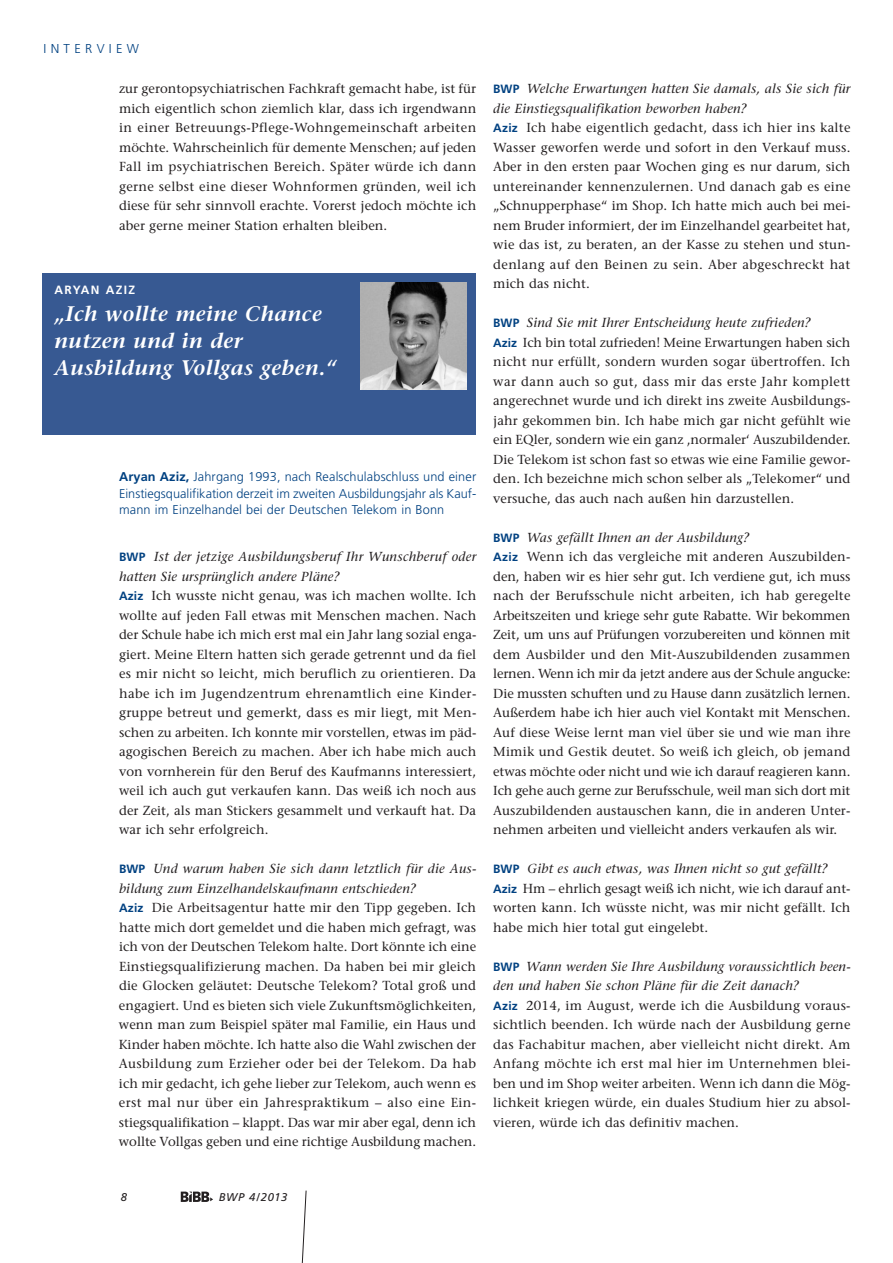
<style>
.page{position:relative;width:893px;height:1263px;background:#fff}
.page>*{position:absolute;margin:0;border:0;box-sizing:border-box;transform-origin:0 0}
.t1{font:italic 600 21px/27px "Stone Serif";letter-spacing:.02em;color:#fff}
.t2{font:13.05px/19.5px "Stone Serif";letter-spacing:.005em;color:#231f20}
.t3{font:300 12.9px "Frutiger";letter-spacing:.335em;color:#014181}
.t4{font:300 12.75px/16.5px "Frutiger";letter-spacing:.01em;color:#014181;text-align:justify}
.t5{font:700 12px "Frutiger";letter-spacing:.11em;color:#fff}
.t6{font:italic 11.25px "Frutiger";letter-spacing:.055em;color:#231f20}
.s1{font-weight:700}
.s2{font-family:"Frutiger";font-weight:700;font-size:12px;color:#014181}
.s3{font-style:italic}
</style>
<div class="page">
<svg style="left:301px;top:1190px;width:6px;height:73px"></svg>
<img style="left:180px;top:1192px;width:33px;height:10px">
<div style="left:43px;top:273px;width:433px;height:161px;background:#375992"></div>
<img style="left:360px;top:283px;width:106px;height:106px">
<p class="t3" style="left:44px;top:44px;width:97px">INTERVIEW</p>
<p class="t2" style="left:119px;top:80px;width:359px;text-align:justify">zur gerontopsychiatrischen Fachkraft gemacht habe, ist für mich eigentlich schon ziemlich klar, dass ich irgendwann in einer Betreuungs-Pflege-Wohngemeinschaft arbeiten möchte. Wahrscheinlich für demente Menschen; auf jeden Fall im psychiatrischen Bereich. Später würde ich dann gerne selbst eine dieser Wohnformen gründen, weil ich diese für sehr sinnvoll erachte. Vorerst jedoch möchte ich aber gerne meiner Station erhalten bleiben.</p>
<p class="t5" style="left:55px;top:285px;width:82px">ARYAN AZIZ</p>
<h1 class="t1" style="left:55px;top:302px;width:283px">„Ich wollte meine Chance nutzen und in der<br>Ausbildung Vollgas geben.“</h1>
<p class="t4" style="left:119px;top:470px;width:359px"><span class="s1">Aryan Aziz,</span> Jahrgang 1993, nach Realschulabschluss und einer Einstiegsqualifikation derzeit im zweiten Ausbildungsjahr als Kauf&shy;mann im Einzelhandel bei der Deutschen Telekom in Bonn</p>
<p class="t2" style="left:119px;top:548px;width:359px"><span class="s2">BWP</span> <span class="s3">Ist der jetzige Ausbildungsberuf Ihr Wunschberuf oder hatten Sie ursprünglich andere Pläne?<br></span><span class="s2">Aziz</span> Ich wusste nicht genau, was ich machen wollte. Ich wollte auf jeden Fall etwas mit Menschen machen. Nach der Schule habe ich mich erst mal ein Jahr lang sozial enga&shy;giert. Meine Eltern hatten sich gerade getrennt und da fiel es mir nicht so leicht, mich beruflich zu orientieren. Da habe ich im Jugendzentrum ehrenamtlich eine Kinder&shy;gruppe betreut und gemerkt, dass es mir liegt, mit Men&shy;schen zu arbeiten. Ich konnte mir vorstellen, etwas im päd&shy;agogischen Bereich zu machen. Aber ich habe mich auch von vornherein für den Beruf des Kaufmanns interessiert, weil ich auch gut verkaufen kann. Das weiß ich noch aus der Zeit, als man Stickers gesammelt und verkauft hat. Da war ich sehr erfolgreich.</p>
<p class="t2" style="left:119px;top:860px;width:359px"><span class="s2">BWP</span> <span class="s3">Und warum haben Sie sich dann letztlich für die Aus&shy;bildung zum Einzelhandelskaufmann entschieden?<br></span><span class="s2">Aziz</span> Die Arbeitsagentur hatte mir den Tipp gegeben. Ich hatte mich dort gemeldet und die haben mich gefragt, was ich von der Deutschen Telekom halte. Dort könnte ich eine Einstiegsqualifizierung machen. Da haben bei mir gleich die Glocken geläutet: Deutsche Telekom? Total groß und engagiert. Und es bieten sich viele Zukunftsmöglichkeiten, wenn man zum Beispiel später mal Familie, ein Haus und Kinder haben möchte. Ich hatte also die Wahl zwischen der Ausbildung zum Erzieher oder bei der Telekom. Da hab ich mir gedacht, ich gehe lieber zur Telekom, auch wenn es erst mal nur über ein Jahrespraktikum – also eine Ein&shy;stiegsqualifikation – klappt. Das war mir aber egal, denn ich wollte Vollgas geben und eine richtige Ausbildung machen.</p>
<p class="t2" style="left:493px;top:80px;width:359px"><span class="s2">BWP</span> <span class="s3">Welche Erwartungen hatten Sie damals, als Sie sich für die Einstiegsqualifikation beworben haben?<br></span><span class="s2">Aziz</span> Ich habe eigentlich gedacht, dass ich hier ins kalte Wasser geworfen werde und sofort in den Verkauf muss.<br>Aber in den ersten paar Wochen ging es nur darum, sich untereinander kennenzulernen. Und danach gab es eine „Schnupperphase“ im Shop. Ich hatte mich auch bei mei&shy;nem Bruder informiert, der im Einzelhandel gearbeitet hat, wie das ist, zu beraten, an der Kasse zu stehen und stun&shy;denlang auf den Beinen zu sein. Aber abgeschreckt hat mich das nicht.</p>
<p class="t2" style="left:493px;top:314px;width:359px"><span class="s2">BWP</span> <span class="s3">Sind Sie mit Ihrer Entscheidung heute zufrieden?<br></span><span class="s2">Aziz</span> Ich bin total zufrieden! Meine Erwartungen haben sich nicht nur erfüllt, sondern wurden sogar übertroffen. Ich war dann auch so gut, dass mir das erste Jahr komplett angerechnet wurde und ich direkt ins zweite Ausbildungs&shy;jahr gekommen bin. Ich habe mich gar nicht gefühlt wie ein EQler, sondern wie ein ganz ‚normaler‘ Auszubildender.<br>Die Telekom ist schon fast so etwas wie eine Familie gewor&shy;den. Ich bezeichne mich schon selber als „Telekomer“ und versuche, das auch nach außen hin darzustellen.</p>
<p class="t2" style="left:493px;top:529px;width:359px"><span class="s2">BWP</span> <span class="s3">Was gefällt Ihnen an der Ausbildung?<br></span><span class="s2">Aziz</span> Wenn ich das vergleiche mit anderen Auszubilden&shy;den, haben wir es hier sehr gut. Ich verdiene gut, ich muss nach der Berufsschule nicht arbeiten, ich hab geregelte Arbeitszeiten und kriege sehr gute Rabatte. Wir bekommen Zeit, um uns auf Prüfungen vorzubereiten und können mit dem Ausbilder und den Mit-Auszubildenden zusammen lernen. Wenn ich mir da jetzt andere aus der Schule angucke:<br>Die mussten schuften und zu Hause dann zusätzlich lernen.<br>Außerdem habe ich hier auch viel Kontakt mit Menschen.<br>Auf diese Weise lernt man viel über sie und wie man ihre Mimik und Gestik deutet. So weiß ich gleich, ob jemand etwas möchte oder nicht und wie ich darauf reagieren kann.<br>Ich gehe auch gerne zur Berufsschule, weil man sich dort mit Auszubildenden austauschen kann, die in anderen Unter&shy;nehmen arbeiten und vielleicht anders verkaufen als wir.</p>
<p class="t2" style="left:493px;top:860px;width:359px"><span class="s2">BWP</span> <span class="s3">Gibt es auch etwas, was Ihnen nicht so gut gefällt?<br></span><span class="s2">Aziz</span> Hm – ehrlich gesagt weiß ich nicht, wie ich darauf ant&shy;worten kann. Ich wüsste nicht, was mir nicht gefällt. Ich habe mich hier total gut eingelebt.</p>
<p class="t2" style="left:493px;top:958px;width:359px"><span class="s2">BWP</span> <span class="s3">Wann werden Sie Ihre Ausbildung voraussichtlich been&shy;den und haben Sie schon Pläne für die Zeit danach?<br></span><span class="s2">Aziz</span> 2014, im August, werde ich die Ausbildung voraus&shy;sichtlich beenden. Ich würde nach der Ausbildung gerne das Fachabitur machen, aber vielleicht nicht direkt. Am Anfang möchte ich erst mal hier im Unternehmen blei&shy;ben und im Shop weiter arbeiten. Wenn ich dann die Mög&shy;lichkeit kriegen würde, ein duales Studium hier zu absol&shy;vieren, würde ich das definitiv machen.</p>
<p class="t6" style="left:121px;top:1192px;width:8px">8</p>
<p class="t6" style="left:219px;top:1192px;width:70px">BWP 4/2013</p>
</div>
